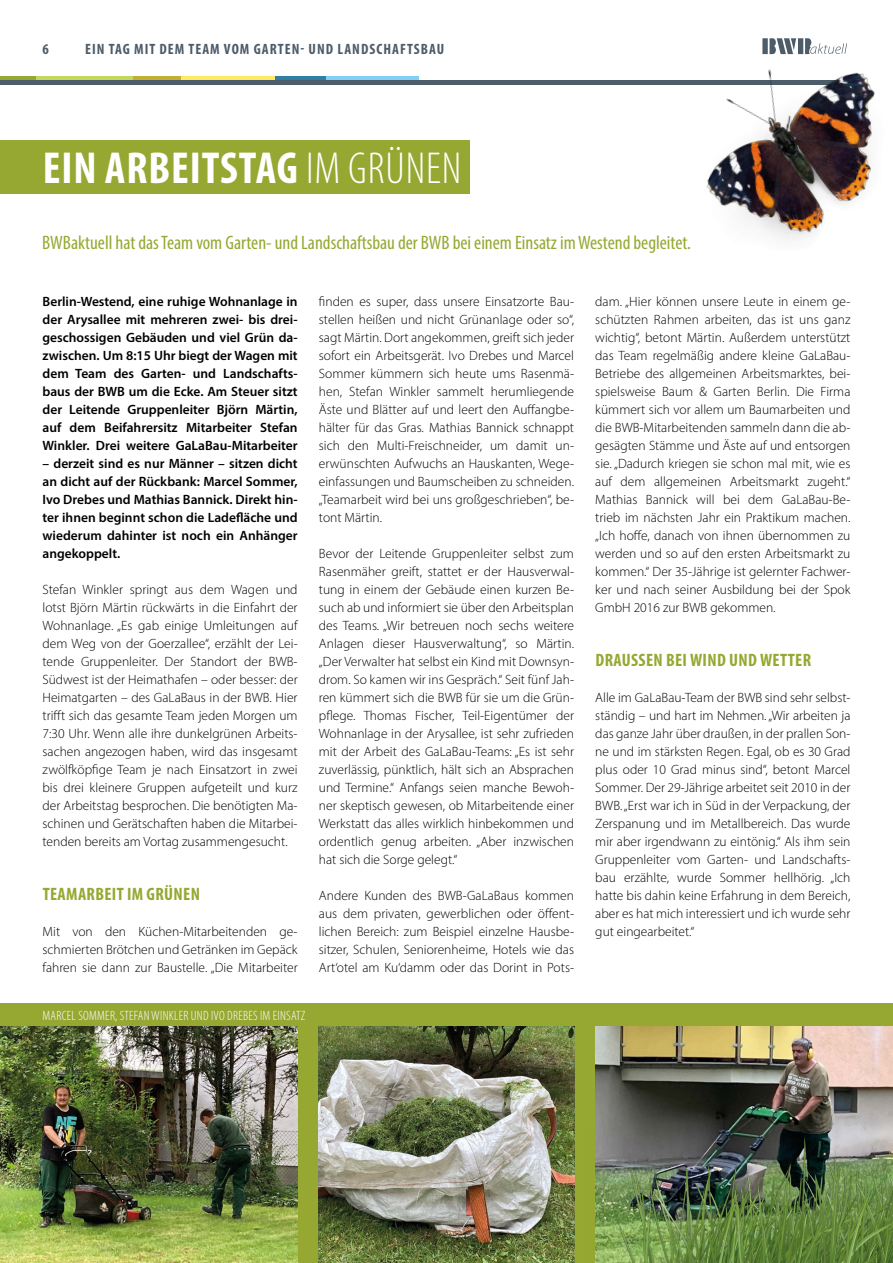
<style>
.page{position:relative;width:893px;height:1263px;background:#fff}
.page>*{position:absolute;margin:0;border:0;box-sizing:border-box;transform-origin:0 0}
.t1{font:700 condensed 45px "Myriad Pro";letter-spacing:.02em;color:#fff}
.t2{font:condensed 19.5px "Myriad Pro";color:#96a832}
.t3{font:700 condensed 18px "Myriad Pro";letter-spacing:.02em;color:#96a832}
.t4{font:700 condensed 15px "Myriad Pro";letter-spacing:.07em;color:#4d5c69}
.t5{font:300 13.5px/18px "Myriad Pro";color:#000;text-align:justify}
.t6{font:600 13.5px/18px "Myriad Pro";color:#000;text-align:justify}
.t7{font:300 condensed 13.5px "Myriad Pro";letter-spacing:.02em;color:#fff}
.s1{font-weight:300}
</style>
<div class="page">
<svg style="left:326px;top:77px;width:93px;height:4px"></svg>
<svg style="left:275px;top:77px;width:51px;height:4px"></svg>
<svg style="left:181px;top:77px;width:94px;height:4px"></svg>
<svg style="left:133px;top:77px;width:48px;height:4px"></svg>
<svg style="left:36px;top:77px;width:97px;height:4px"></svg>
<svg style="left:0;top:77px;width:36px;height:4px"></svg>
<hr style="left:0;top:81px;width:850px;height:4px;background:#4d5c69">
<svg style="left:762px;top:38px;width:85px;height:9px"></svg>
<div style="left:0;top:1026px;width:893px;height:237px;background:#96a832"></div>
<div style="left:0;top:140px;width:470px;height:54px;background:#96a832"></div>
<img style="left:319px;top:1026px;width:255px;height:237px">
<img style="left:595px;top:1026px;width:298px;height:101px">
<img style="left:0;top:1026px;width:298px;height:237px">
<div style="left:0;top:1003px;width:893px;height:23px;background:#96a832"></div>
<img style="left:655px;top:47px;width:220px;height:193px">
<img style="left:595px;top:1127px;width:298px;height:136px">
<p class="t4" style="left:43px;top:39px;width:8px">6</p>
<p class="t4" style="left:85px;top:39px;width:361px">EIN TAG MIT DEM TEAM VOM GARTEN- UND LANDSCHAFTSBAU</p>
<h1 class="t1" style="left:43px;top:139px;width:420px">EIN ARBEITSTAG <span class="s1">IM GRÜNEN</span></h1>
<h2 class="t2" style="left:42px;top:230px;width:650px">BWBaktuell hat das Team vom Garten- und Landschaftsbau der BWB bei einem Einsatz im Westend begleitet.</h2>
<p class="t6" style="left:43px;top:292px;width:257px">Berlin-Westend, eine ruhige Wohnanlage in der Arysallee mit mehreren zwei- bis drei&shy;geschossigen Gebäuden und viel Grün da&shy;zwischen. Um 8:15 Uhr biegt der Wagen mit dem Team des Garten- und Landschafts&shy;baus der BWB um die Ecke. Am Steuer sitzt der Leitende Gruppenleiter Björn Märtin, auf dem Beifahrersitz Mitarbeiter Stefan Winkler. Drei weitere GaLaBau-Mitarbeiter</p>
<p class="t6" style="left:43px;top:454px;width:257px">– derzeit sind es nur Männer – sitzen dicht an dicht auf der Rückbank: Marcel Sommer, Ivo Drebes und Mathias Bannick. Direkt hin&shy;ter ihnen beginnt schon die Ladefläche und wiederum dahinter ist noch ein Anhänger angekoppelt.</p>
<p class="t5" style="left:43px;top:580px;width:257px">Stefan Winkler springt aus dem Wagen und lotst Björn Märtin rückwärts in die Einfahrt der Wohnanlage. „Es gab einige Umleitungen auf dem Weg von der Goerzallee“, erzählt der Lei&shy;tende Gruppenleiter. Der Standort der BWB-Südwest ist der Heimathafen – oder besser: der Heimatgarten – des GaLaBaus in der BWB. Hier trifft sich das gesamte Team jeden Morgen um 7:30 Uhr. Wenn alle ihre dunkelgrünen Arbeits&shy;sachen angezogen haben, wird das insgesamt zwölfköpfige Team je nach Einsatzort in zwei bis drei kleinere Gruppen aufgeteilt und kurz der Arbeitstag besprochen. Die benötigten Ma&shy;schinen und Gerätschaften haben die Mitarbei&shy;tenden bereits am Vortag zusammengesucht.</p>
<h3 class="t3" style="left:43px;top:883px;width:159px">TEAMARBEIT IM GRÜNEN</h3>
<p class="t5" style="left:43px;top:922px;width:257px">Mit von den Küchen-Mitarbeitenden ge&shy;schmierten Brötchen und Getränken im Gepäck fahren sie dann zur Baustelle. „Die Mitarbeiter</p>
<p class="t5" style="left:319px;top:292px;width:257px">finden es super, dass unsere Einsatzorte Bau&shy;stellen heißen und nicht Grünanlage oder so“, sagt Märtin. Dort angekommen, greift sich jeder sofort ein Arbeitsgerät. Ivo Drebes und Marcel Sommer kümmern sich heute ums Rasenmä&shy;hen, Stefan Winkler sammelt herumliegende Äste und Blätter auf und leert den Auffangbe&shy;hälter für das Gras. Mathias Bannick schnappt sich den Multi-Freischneider, um damit un&shy;erwünschten Aufwuchs an Hauskanten, Wege&shy;einfassungen und Baumscheiben zu schneiden. „Teamarbeit wird bei uns großgeschrieben“, be&shy;tont Märtin.</p>
<p class="t5" style="left:319px;top:544px;width:257px">Bevor der Leitende Gruppenleiter selbst zum Rasenmäher greift, stattet er der Hausverwal&shy;tung in einem der Gebäude einen kurzen Be&shy;such ab und informiert sie über den Arbeitsplan des Teams. „Wir betreuen noch sechs weitere Anlagen dieser Hausverwaltung“, so Märtin. „Der Verwalter hat selbst ein Kind mit Downsyn&shy;drom. So kamen wir ins Gespräch.“ Seit fünf Jah&shy;ren kümmert sich die BWB für sie um die Grün&shy;pflege. Thomas Fischer, Teil-Eigentümer der Wohnanlage in der Arysallee, ist sehr zufrieden mit der Arbeit des GaLaBau-Teams: „Es ist sehr zuverlässig, pünktlich, hält sich an Absprachen und Termine.“ Anfangs seien manche Bewoh&shy;ner skeptisch gewesen, ob Mitarbeitende einer Werkstatt das alles wirklich hinbekommen und ordentlich genug arbeiten. „Aber inzwischen hat sich die Sorge gelegt.“</p>
<p class="t5" style="left:319px;top:886px;width:257px">Andere Kunden des BWB-GaLaBaus kommen aus dem privaten, gewerblichen oder öffent&shy;lichen Bereich: zum Beispiel einzelne Hausbe&shy;sitzer, Schulen, Seniorenheime, Hotels wie das Art‘otel am Ku‘damm oder das Dorint in Pots-</p>
<p class="t7" style="left:43px;top:1007px;width:264px">MARCEL SOMMER, STEFAN WINKLER UND IVO DREBES IM EINSATZ</p>
<p class="t5" style="left:595px;top:292px;width:257px">dam. „Hier können unsere Leute in einem ge&shy;schützten Rahmen arbeiten, das ist uns ganz wichtig“, betont Märtin. Außerdem unterstützt das Team regelmäßig andere kleine GaLaBau-Betriebe des allgemeinen Arbeitsmarktes, bei&shy;spielsweise Baum &amp; Garten Berlin. Die Firma kümmert sich vor allem um Baumarbeiten und die BWB-Mitarbeitenden sammeln dann die ab&shy;gesägten Stämme und Äste auf und entsorgen sie. „Dadurch kriegen sie schon mal mit, wie es auf dem allgemeinen Arbeitsmarkt zugeht.“ Mathias Bannick will bei dem GaLaBau-Be&shy;trieb im nächsten Jahr ein Praktikum machen. „Ich hoffe, danach von ihnen übernommen zu werden und so auf den ersten Arbeitsmarkt zu kommen.“ Der 35-Jährige ist gelernter Fachwer&shy;ker und nach seiner Ausbildung bei der Spok GmbH 2016 zur BWB gekommen.</p>
<h3 class="t3" style="left:595px;top:649px;width:217px">DRAUSSEN BEI WIND UND WETTER</h3>
<p class="t5" style="left:595px;top:688px;width:257px">Alle im GaLaBau-Team der BWB sind sehr selbst&shy;ständig – und hart im Nehmen. „Wir arbeiten ja das ganze Jahr über draußen, in der prallen Son&shy;ne und im stärksten Regen. Egal, ob es 30 Grad plus oder 10 Grad minus sind“, betont Marcel Sommer. Der 29-Jährige arbeitet seit 2010 in der BWB. „Erst war ich in Süd in der Verpackung, der Zerspanung und im Metallbereich. Das wurde mir aber irgendwann zu eintönig.“ Als ihm sein Gruppenleiter vom Garten- und Landschafts&shy;bau erzählte, wurde Sommer hellhörig. „Ich hatte bis dahin keine Erfahrung in dem Bereich, aber es hat mich interessiert und ich wurde sehr gut eingearbeitet.“</p>
</div>
